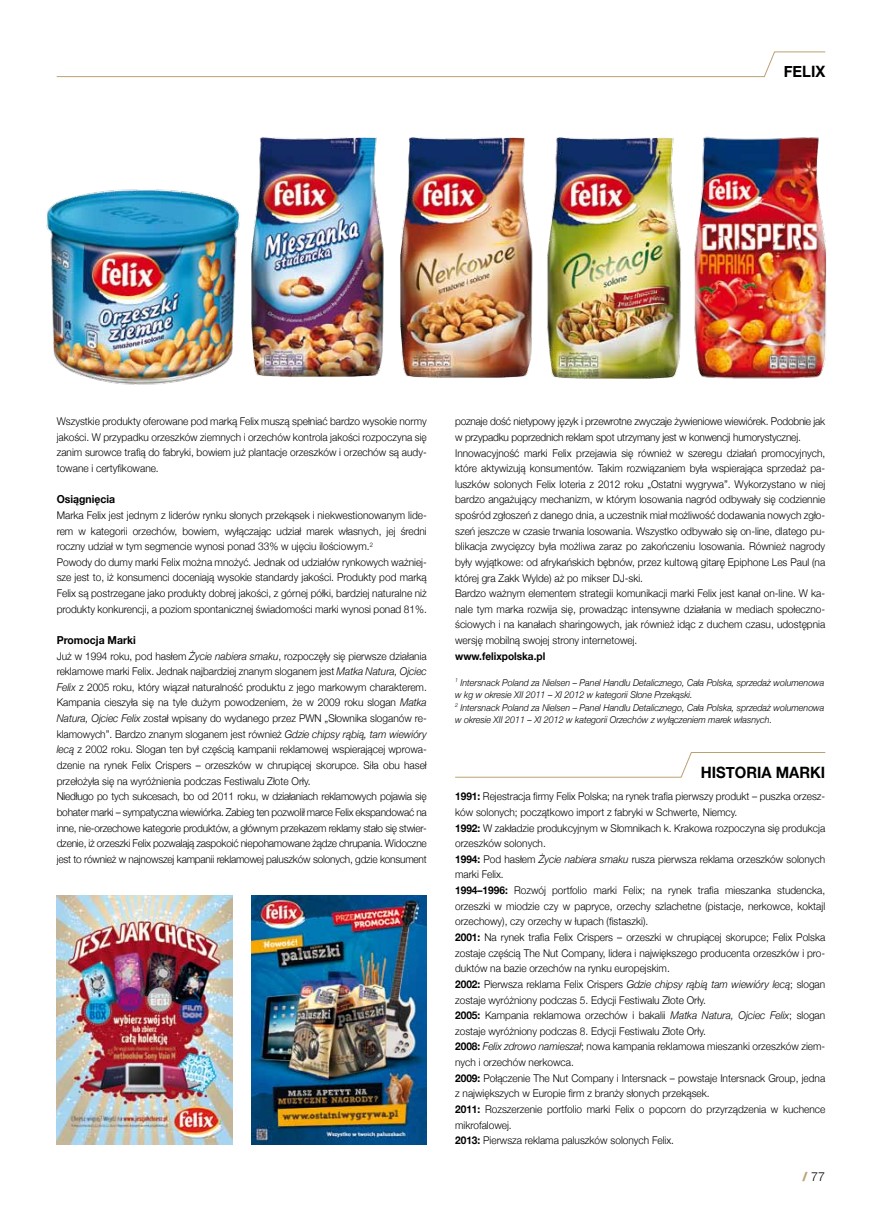
<style>
.page{position:relative;width:882px;height:1215px;background:#fff}
.page>*{position:absolute;margin:0;border:0;box-sizing:border-box;transform-origin:0 0}
.t1{font:700 15.62px "Helvetica Neue";color:#000;scale:.95 1}
.t2{font:300 12.5px "Helvetica Neue";color:#000}
.t3{font:700 11px "Helvetica Neue";color:#000;scale:.95 1}
.t4{font:300 10.62px/15.6px "Helvetica Neue";color:#000;scale:.95 1}
.t5{font:700 10.62px "Helvetica Neue";color:#000;scale:.95 1}
.t6{font:italic 300 9.38px/12.5px "Helvetica Neue";color:#000;scale:.95 1}
.s1{font-style:italic}
.s2{font-weight:700}
.s3{font-family:"Helvetica Neue LT Pro";font-weight:800;color:#bda071}
</style>
<div class="page">
<svg style="left:56px;top:51px;width:770px;height:26px"></svg>
<svg style="left:455px;top:752px;width:371px;height:26px"></svg>
<img style="left:57px;top:895px;width:176px;height:249px">
<img style="left:251px;top:895px;width:176px;height:249px">
<img style="left:694px;top:136px;width:133px;height:243px">
<img style="left:251px;top:137px;width:133px;height:240px">
<img style="left:400px;top:137px;width:133px;height:241px">
<img style="left:547px;top:137px;width:134px;height:242px">
<img style="left:46px;top:189px;width:194px;height:196px">
<h1 class="t1" style="left:784px;top:62px;width:45px">FELIX</h1>
<p class="t4" style="left:57px;top:413px;width:391px;text-align:justify">Wszystkie produkty oferowane pod marką Felix muszą spełniać bardzo wysokie normy jakości. W przypadku orzeszków ziemnych i orzechów kontrola jakości rozpoczyna się zanim surowce trafią do fabryki, bowiem już plantacje orzeszków i orzechów są audy&shy;towane i certyfikowane.</p>
<p class="t3" style="left:57px;top:493px;width:63px">Osiągnięcia</p>
<p class="t4" style="left:57px;top:507px;width:391px">Marka Felix jest jednym z liderów rynku słonych przekąsek i niekwestionowanym lide&shy;rem w kategorii orzechów, bowiem, wyłączając udział marek własnych, jej średni roczny udział w tym segmencie wynosi ponad 33% w ujęciu ilościowym.<sup>2<br></sup>Powody do dumy marki Felix można mnożyć. Jednak od udziałów rynkowych ważniej&shy;sze jest to, iż konsumenci doceniają wysokie standardy jakości. Produkty pod marką Felix są postrzegane jako produkty dobrej jakości, z górnej półki, bardziej naturalne niż produkty konkurencji, a poziom spontanicznej świadomości marki wynosi ponad 81%.</p>
<p class="t3" style="left:57px;top:633px;width:85px">Promocja Marki</p>
<p class="t4" style="left:57px;top:648px;width:391px">Już w 1994 roku, pod hasłem <span class="s1">Życie nabiera smaku</span>, rozpoczęły się pierwsze działania reklamowe marki Felix. Jednak najbardziej znanym sloganem jest <span class="s1">Matka Natura, Ojciec Felix</span> z 2005 roku, który wiązał naturalność produktu z jego markowym charakterem.<br>Kampania cieszyła się na tyle dużym powodzeniem, że w 2009 roku slogan <span class="s1">Matka Natura, Ojciec Felix</span> został wpisany do wydanego przez PWN „Słownika sloganów re&shy;klamowych”. Bardzo znanym sloganem jest również <span class="s1">Gdzie chipsy rąbią, tam wiewióry lecą</span> z 2002 roku. Slogan ten był częścią kampanii reklamowej wspierającej wprowa&shy;dzenie na rynek Felix Crispers – orzeszków w chrupiącej skorupce. Siła obu haseł przełożyła się na wyróżnienia podczas Festiwalu Złote Orły.<br>Niedługo po tych sukcesach, bo od 2011 roku, w działaniach reklamowych pojawia się bohater marki – sympatyczna wiewiórka. Zabieg ten pozwolił marce Felix ekspandować na inne, nie-orzechowe kategorie produktów, a głównym przekazem reklamy stało się stwier&shy;dzenie, iż orzeszki Felix pozwalają zaspokoić niepohamowane żądze chrupania. Widoczne jest to również w najnowszej kampanii reklamowej paluszków solonych, gdzie konsument</p>
<p class="t4" style="left:455px;top:413px;width:391px">poznaje dość nietypowy język i przewrotne zwyczaje żywieniowe wiewiórek. Podobnie jak w przypadku poprzednich reklam spot utrzymany jest w konwencji humorystycznej.<br>Innowacyjność marki Felix przejawia się również w szeregu działań promocyjnych, które aktywizują konsumentów. Takim rozwiązaniem była wspierająca sprzedaż pa&shy;luszków solonych Felix loteria z 2012 roku „Ostatni wygrywa”. Wykorzystano w niej bardzo angażujący mechanizm, w którym losowania nagród odbywały się codziennie spośród zgłoszeń z danego dnia, a uczestnik miał możliwość dodawania nowych zgło&shy;szeń jeszcze w czasie trwania losowania. Wszystko odbywało się on-line, dlatego pu&shy;blikacja zwycięzcy była możliwa zaraz po zakończeniu losowania. Również nagrody były wyjątkowe: od afrykańskich bębnów, przez kultową gitarę Epiphone Les Paul (na której gra Zakk Wylde) aż po mikser DJ-ski.<br>Bardzo ważnym elementem strategii komunikacji marki Felix jest kanał on-line. W ka&shy;nale tym marka rozwija się, prowadząc intensywne działania w mediach społeczno&shy;ściowych i na kanałach sharingowych, jak również idąc z duchem czasu, udostępnia wersję mobilną swojej strony internetowej.</p>
<p class="t5" style="left:455px;top:649px;width:96px">www.felixpolska.pl</p>
<p class="t6" style="left:455px;top:676px;width:390px"><sup>1</sup> Intersnack Poland za Nielsen – Panel Handlu Detalicznego, Cała Polska, sprzedaż wolumenowa w kg w okresie XII 2011 – XI 2012 w kategorii Słone Przekąski.<br><sup>2</sup> Intersnack Poland za Nielsen – Panel Handlu Detalicznego, Cała Polska, sprzedaż wolumenowa w okresie XII 2011 – XI 2012 w kategorii Orzechów z wyłączeniem marek własnych.</p>
<h1 class="t1" style="left:701px;top:762px;width:133px">HISTORIA MARKI</h1>
<p class="t4" style="left:455px;top:789px;width:391px"><span class="s2">1991:</span> Rejestracja firmy Felix Polska; na rynek trafia pierwszy produkt – puszka orzesz&shy;ków solonych; początkowo import z fabryki w Schwerte, Niemcy.<br><span class="s2">1992:</span> W zakładzie produkcyjnym w Słomnikach k. Krakowa rozpoczyna się produkcja orzeszków solonych.<br><span class="s2">1994:</span> Pod hasłem <span class="s1">Życie nabiera smaku</span> rusza pierwsza reklama orzeszków solonych marki Felix.<br><span class="s2">1994–1996:</span> Rozwój portfolio marki Felix; na rynek trafia mieszanka studencka, orzeszki w miodzie czy w papryce, orzechy szlachetne (pistacje, nerkowce, koktajl orzechowy), czy orzechy w łupach (fistaszki).<br><span class="s2">2001:</span> Na rynek trafia Felix Crispers – orzeszki w chrupiącej skorupce; Felix Polska zostaje częścią The Nut Company, lidera i największego producenta orzeszków i pro&shy;duktów na bazie orzechów na rynku europejskim.<br><span class="s2">2002:</span> Pierwsza reklama Felix Crispers <span class="s1">Gdzie chipsy rąbią tam wiewióry lecą</span>; slogan zostaje wyróżniony podczas 5. Edycji Festiwalu Złote Orły.<br><span class="s2">2005:</span> Kampania reklamowa orzechów i bakalii <span class="s1">Matka Natura, Ojciec Felix</span>; slogan zostaje wyróżniony podczas 8. Edycji Festiwalu Złote Orły.<br><span class="s2">2008:</span> <span class="s1">Felix zdrowo namieszał</span>; nowa kampania reklamowa mieszanki orzeszków ziem&shy;nych i orzechów nerkowca.<br><span class="s2">2009:</span> Połączenie The Nut Company i Intersnack – powstaje Intersnack Group, jedna z największych w Europie firm z branży słonych przekąsek.<br><span class="s2">2011:</span> Rozszerzenie portfolio marki Felix o popcorn do przyrządzenia w kuchence mikrofalowej.<br><span class="s2">2013:</span> Pierwsza reklama paluszków solonych Felix.</p>
<p class="t2" style="left:802px;top:1169px;width:24px"><span class="s3">/</span> 77</p>
</div>
